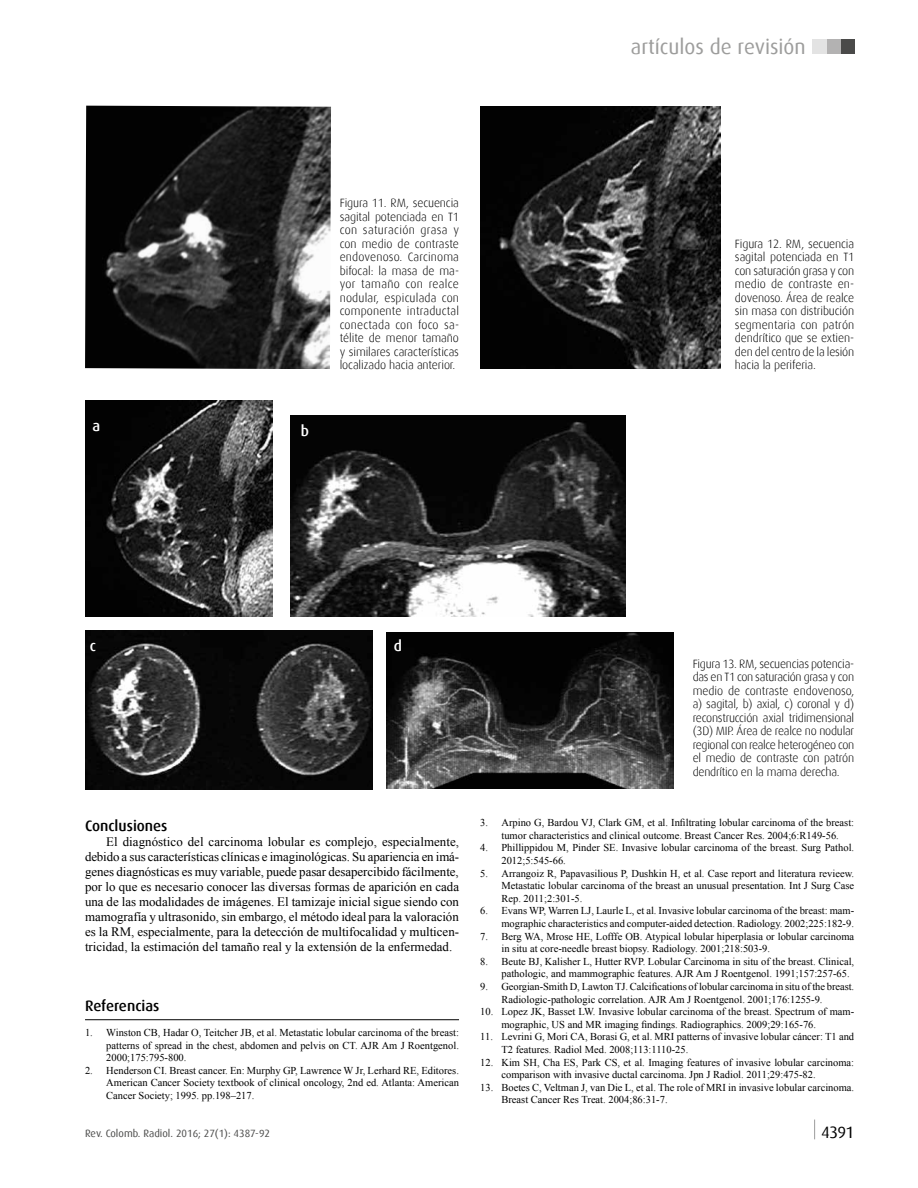
<style>
.page{position:relative;width:918px;height:1188px;background:#fff}
.page>*{position:absolute;margin:0;border:0;box-sizing:border-box;transform-origin:0 0}
.t1{font:21px "Dax";color:#9d9d9c}
.t2{font:16.5px "Dax";color:#000}
.t3{font:500 15px "Dax";color:#000}
.t4{font:500 15px "Dax";color:#fff}
.t5{font:12.9px/15px "Times New Roman";color:#000;text-align:justify}
.t6{font:300 12px/13.5px "Dax";letter-spacing:-.015em;color:#000;text-align:justify}
.t7{font:10.5px/12.6px "Times New Roman";color:#000}
.t8{font:10.5px "Dax";color:#4a4a49}
</style>
<div class="page">
<svg style="left:814px;top:1120px;width:1px;height:19px"></svg>
<div style="left:840px;top:40px;width:14px;height:14px;background:#4a4a49"></div>
<div style="left:826px;top:40px;width:14px;height:14px;background:#b3b2b2"></div>
<div style="left:812px;top:40px;width:14px;height:14px;background:#e3e3e3"></div>
<img style="left:85px;top:106px;width:246px;height:263px">
<img style="left:480px;top:106px;width:241px;height:263px">
<img style="left:85px;top:400px;width:188px;height:217px">
<img style="left:291px;top:415px;width:335px;height:202px">
<img style="left:85px;top:630px;width:287px;height:159px">
<img style="left:387px;top:632px;width:287px;height:157px">
<hr style="left:85px;top:1019px;width:374px;height:1px;background:#000">
<h3 class="t4" style="left:92px;top:417px;width:9px">a</h3>
<h3 class="t4" style="left:301px;top:422px;width:10px">b</h3>
<p class="t6" style="left:340px;top:196px;width:121px">Figura 11. RM, secuencia sagital potenciada en T1 con saturación grasa y con medio de contraste endovenoso. Carcinoma bifocal: la masa de ma&shy;yor tamaño con realce nodular, espiculada con componente intraductal conectada con foco sa&shy;télite de menor tamaño y similares características localizado hacia anterior.</p>
<h1 class="t1" style="left:631px;top:35px;width:176px">artículos de revisión</h1>
<p class="t6" style="left:735px;top:237px;width:121px">Figura 12. RM, secuencia sagital potenciada en T1 con saturación grasa y con medio de contraste en&shy;dovenoso. Área de realce sin masa con distribución segmentaria con patrón dendrítico que se extien&shy;den del centro de la lesión hacia la periferia.</p>
<h3 class="t4" style="left:90px;top:637px;width:8px">c</h3>
<h3 class="t4" style="left:394px;top:637px;width:10px">d</h3>
<h3 class="t3" style="left:85px;top:817px;width:84px">Conclusiones</h3>
<p class="t5" style="left:85px;top:834px;width:376px;text-indent:21px">El diagnóstico del carcinoma lobular es complejo, especialmente, debido a sus características clínicas e imaginológicas. Su apariencia en imá&shy;genes diagnósticas es muy variable, puede pasar desapercibido fácilmente, por lo que es necesario conocer las diversas formas de aparición en cada una de las modalidades de imágenes. El tamizaje inicial sigue siendo con mamografía y ultrasonido, sin embargo, el método ideal para la valoración es la RM, especialmente, para la detección de multifocalidad y multicen&shy;tricidad, la estimación del tamaño real y la extensión de la enfermedad.</p>
<h3 class="t3" style="left:85px;top:997px;width:76px">Referencias</h3>
<p class="t7" style="left:106px;top:1026px;width:354px;text-align:justify;text-indent:-21px">1. Winston CB, Hadar O, Teitcher JB, et al. Metastatic lobular carcinoma of the breast: patterns of spread in the chest, abdomen and pelvis on CT. AJR Am J Roentgenol.<br>2000;175:795-800.</p>
<p class="t7" style="left:106px;top:1064px;width:354px;text-align:justify;text-indent:-21px">2. Henderson CI. Breast cancer. En: Murphy GP, Lawrence W Jr, Lerhard RE, Editores.<br>American Cancer Society textbook of clinical oncology, 2nd ed. Atlanta: American Cancer Society; 1995. pp.198–217.</p>
<p class="t8" style="left:85px;top:1127px;width:187px">Rev. Colomb. Radiol. 2016; 27(1): 4387-92</p>
<p class="t6" style="left:693px;top:657px;width:163px">Figura 13. RM, secuencias potencia&shy;das en T1 con saturación grasa y con medio de contraste endovenoso, a) sagital, b) axial, c) coronal y d) reconstrucción axial tridimensional (3D) MIP. Área de realce no nodular regional con realce heterogéneo con el medio de contraste con patrón dendrítico en la mama derecha.</p>
<p class="t7" style="left:480px;top:816px;width:375px;text-align:center">3. Arpino G, Bardou VJ, Clark GM, et al. Infiltrating lobular carcinoma of the breast: tumor characteristics and clinical outcome. Breast Cancer Res. 2004;6:R149-56.</p>
<p class="t7" style="left:501px;top:842px;width:354px;text-indent:-21px">4. Phillippidou M, Pinder SE. Invasive lobular carcinoma of the breast. Surg Pathol.<br>2012;5:545-66.</p>
<p class="t7" style="left:501px;top:867px;width:354px;text-align:justify;text-indent:-21px">5. Arrangoiz R, Papavasilious P, Dushkin H, et al. Case report and literatura revieew.<br>Metastatic lobular carcinoma of the breast an unusual presentation. Int J Surg Case Rep. 2011;2:301-5.</p>
<p class="t7" style="left:480px;top:905px;width:375px;text-align:right">6. Evans WP, Warren LJ, Laurle L, et al. Invasive lobular carcinoma of the breast: mam&shy;mographic characteristics and computer-aided detection. Radiology. 2002;225:182-9.</p>
<p class="t7" style="left:501px;top:930px;width:354px;text-indent:-21px">7. Berg WA, Mrose HE, Lofffe OB. Atypical lobular hiperplasia or lobular carcinoma in situ at core-needle breast biopsy. Radiology. 2001;218:503-9.</p>
<p class="t7" style="left:501px;top:955px;width:354px;text-indent:-21px">8. Beute BJ, Kalisher L, Hutter RVP. Lobular Carcinoma in situ of the breast. Clinical, pathologic, and mammographic features. AJR Am J Roentgenol. 1991;157:257-65.</p>
<p class="t7" style="left:501px;top:980px;width:354px;text-indent:-21px">9. Georgian-Smith D, Lawton TJ. Calcifications of lobular carcinoma in situ of the breast.<br>Radiologic-pathologic correlation. AJR Am J Roentgenol. 2001;176:1255-9.</p>
<p class="t7" style="left:501px;top:1005px;width:354px;text-indent:-21px">10. Lopez JK, Basset LW. Invasive lobular carcinoma of the breast. Spectrum of mam&shy;mographic, US and MR imaging findings. Radiographics. 2009;29:165-76.</p>
<p class="t7" style="left:501px;top:1031px;width:354px;text-indent:-21px">11. Levrini G, Mori CA, Borasi G, et al. MRI patterns of invasive lobular cáncer: T1 and<br>T2 features. Radiol Med. 2008;113:1110-25.</p>
<p class="t7" style="left:501px;top:1056px;width:354px;text-indent:-21px">12. Kim SH, Cha ES, Park CS, et al. Imaging features of invasive lobular carcinoma: comparison with invasive ductal carcinoma. Jpn J Radiol. 2011;29:475-82.</p>
<p class="t7" style="left:501px;top:1081px;width:354px;text-indent:-21px">13. Boetes C, Veltman J, van Die L, et al. The role of MRI in invasive lobular carcinoma.<br>Breast Cancer Res Treat. 2004;86:31-7.</p>
<h2 class="t2" style="left:821px;top:1123px;width:35px">4391</h2>
</div>
